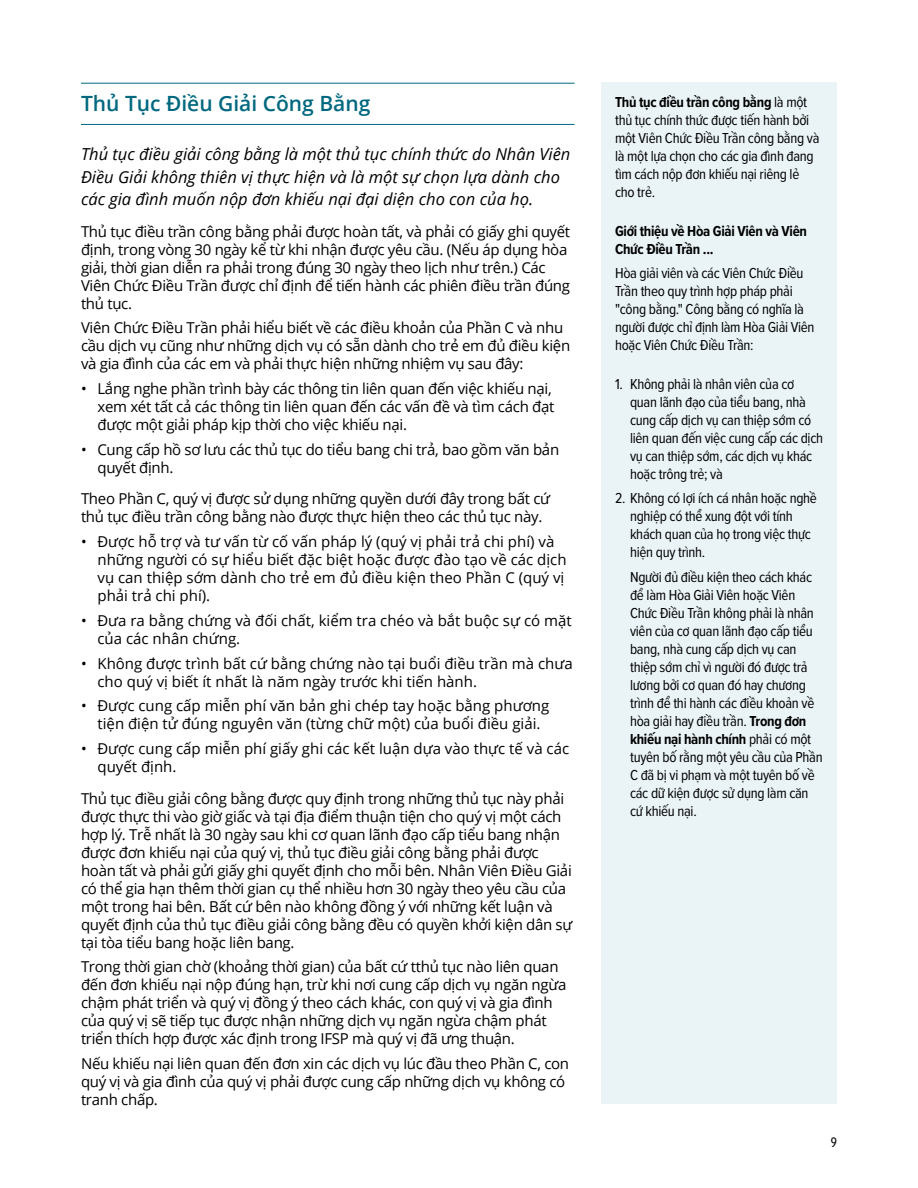
<style>
.page{position:relative;width:918px;height:1188px;background:#fff}
.page>*{position:absolute;margin:0;border:0;box-sizing:border-box;transform-origin:0 0}
.t1{font:600 21px "Open Sans";color:#00687f}
.t2{font:italic 16.5px/22.5px "Open Sans";color:#000}
.t3{font:15px/18px "Open Sans";letter-spacing:-.02em;color:#000}
.t4{font:15px/18px "Proxima Nova Cond";letter-spacing:-.02em;color:#000}
.t5{font:15px/18px "Open Sans";color:#000}
.t6{font:700 15px/18px "Proxima Nova Cond";letter-spacing:-.02em;color:#000}
.t7{font:condensed 15px "Agenda";color:#000}
.s1{font-weight:700}
</style>
<div class="page">
<hr style="left:81px;top:83px;width:494px;height:1px;background:#00687f">
<hr style="left:81px;top:124px;width:494px;height:1px;background:#00687f">
<div style="left:602px;top:82px;width:235px;height:1022px;background:#eaf3f6"></div>
<h1 class="t1" style="left:81px;top:89px;width:291px">Thủ Tục Điều Giải Công Bằng</h1>
<p class="t2" style="left:81px;top:142px;width:491px">Thủ tục điều giải công bằng là một thủ tục chính thức do Nhân Viên<br>Điều Giải không thiên vị thực hiện và là một sự chọn lựa dành cho các gia đình muốn nộp đơn khiếu nại đại diện cho con của họ.</p>
<p class="t3" style="left:81px;top:222px;width:491px">Thủ tục điều trần công bằng phải được hoàn tất, và phải có giấy ghi quyết định, trong vòng 30 ngày kể từ khi nhận được yêu cầu. (Nếu áp dụng hòa giải, thời gian diễn ra phải trong đúng 30 ngày theo lịch như trên.) Các Viên Chức Điều Trần được chỉ định để tiến hành các phiên điều trần đúng thủ tục.</p>
<p class="t3" style="left:81px;top:318px;width:491px">Viên Chức Điều Trần phải hiểu biết về các điều khoản của Phần C và nhu cầu dịch vụ cũng như những dịch vụ có sẵn dành cho trẻ em đủ điều kiện và gia đình của các em và phải thực hiện những nhiệm vụ sau đây:</p>
<p class="t3" style="left:98px;top:379px;width:458px;text-indent:-16px">• Lắng nghe phần trình bày các thông tin liên quan đến việc khiếu nại, xem xét tất cả các thông tin liên quan đến các vấn đề và tìm cách đạt được một giải pháp kịp thời cho việc khiếu nại.</p>
<p class="t3" style="left:98px;top:440px;width:463px;text-indent:-16px">• Cung cấp hồ sơ lưu các thủ tục do tiểu bang chi trả, bao gồm văn bản quyết định.</p>
<p class="t3" style="left:81px;top:489px;width:471px">Theo Phần C, quý vị được sử dụng những quyền dưới đây trong bất cứ thủ tục điều trần công bằng nào được thực hiện theo các thủ tục này.</p>
<p class="t5" style="left:98px;top:532px;width:471px;text-indent:-16px">• Được hỗ trợ và tư vấn từ cố vấn pháp lý (quý vị phải trả chi phí) và những người có sự hiểu biết đặc biệt hoặc được đào tạo về các dịch vụ can thiệp sớm dành cho trẻ em đủ điều kiện theo Phần C (quý vị phải trả chi phí).</p>
<p class="t5" style="left:98px;top:611px;width:476px;text-indent:-16px">• Đưa ra bằng chứng và đối chất, kiểm tra chéo và bắt buộc sự có mặt của các nhân chứng.</p>
<p class="t5" style="left:98px;top:654px;width:477px;text-indent:-16px">• Không được trình bất cứ bằng chứng nào tại buổi điều trần mà chưa cho quý vị biết ít nhất là năm ngày trước khi tiến hành.</p>
<p class="t5" style="left:81px;top:696px;width:470px;text-align:center">• Được cung cấp miễn phí văn bản ghi chép tay hoặc bằng phương tiện điện tử đúng nguyên văn (từng chữ một) của buổi điều giải.</p>
<p class="t5" style="left:98px;top:739px;width:473px;text-indent:-16px">• Được cung cấp miễn phí giấy ghi các kết luận dựa vào thực tế và các quyết định.</p>
<p class="t3" style="left:81px;top:789px;width:493px">Thủ tục điều giải công bằng được quy định trong những thủ tục này phải được thực thi vào giờ giấc và tại địa điểm thuận tiện cho quý vị một cách hợp lý. Trễ nhất là 30 ngày sau khi cơ quan lãnh đạo cấp tiểu bang nhận được đơn khiếu nại của quý vị, thủ tục điều giải công bằng phải được hoàn tất và phải gửi giấy ghi quyết định cho mỗi bên. Nhân Viên Điều Giải có thể gia hạn thêm thời gian cụ thể nhiều hơn 30 ngày theo yêu cầu của một trong hai bên. Bất cứ bên nào không đồng ý với những kết luận và quyết định của thủ tục điều giải công bằng đều có quyền khởi kiện dân sự tại tòa tiểu bang hoặc liên bang.</p>
<p class="t3" style="left:81px;top:957px;width:487px">Trong thời gian chờ (khoảng thời gian) của bất cứ tthủ tục nào liên quan đến đơn khiếu nại nộp đúng hạn, trừ khi nơi cung cấp dịch vụ ngăn ngừa chậm phát triển và quý vị đồng ý theo cách khác, con quý vị và gia đình của quý vị sẽ tiếp tục được nhận những dịch vụ ngăn ngừa chậm phát triển thích hợp được xác định trong IFSP mà quý vị đã ưng thuận.</p>
<p class="t3" style="left:81px;top:1054px;width:490px">Nếu khiếu nại liên quan đến đơn xin các dịch vụ lúc đầu theo Phần C, con quý vị và gia đình của quý vị phải được cung cấp những dịch vụ không có tranh chấp.</p>
<p class="t4" style="left:615px;top:93px;width:206px"><span class="s1">Thủ tục điều trần công bằng</span> là một thủ tục chính thức được tiến hành bởi một Viên Chức Điều Trần công bằng và là một lựa chọn cho các gia đình đang tìm cách nộp đơn khiếu nại riêng lẻ cho trẻ.</p>
<p class="t6" style="left:615px;top:221px;width:194px">Giới thiệu về Hòa Giải Viên và Viên<br>Chức Điều Trần ...</p>
<p class="t4" style="left:615px;top:264px;width:201px">Hòa giải viên và các Viên Chức Điều<br>Trần theo quy trình hợp pháp phải "công bằng." Công bằng có nghĩa là người được chỉ định làm Hòa Giải Viên hoặc Viên Chức Điều Trần:</p>
<p class="t4" style="left:630px;top:374px;width:195px;text-indent:-15px">1. Không phải là nhân viên của cơ quan lãnh đạo của tiểu bang, nhà cung cấp dịch vụ can thiệp sớm có liên quan đến việc cung cấp các dịch vụ can thiệp sớm, các dịch vụ khác hoặc trông trẻ; và</p>
<p class="t4" style="left:630px;top:489px;width:188px;text-indent:-15px">2. Không có lợi ích cá nhân hoặc nghề nghiệp có thể xung đột với tính khách quan của họ trong việc thực hiện quy trình.</p>
<p class="t4" style="left:630px;top:568px;width:194px">Người đủ điều kiện theo cách khác để làm Hòa Giải Viên hoặc Viên<br>Chức Điều Trần không phải là nhân viên của cơ quan lãnh đạo cấp tiểu bang, nhà cung cấp dịch vụ can thiệp sớm chỉ vì người đó được trả lương bởi cơ quan đó hay chương trình để thi hành các điều khoản về hòa giải hay điều trần. <span class="s1">Trong đơn khiếu nại hành chính</span> phải có một tuyên bố rằng một yêu cầu của Phần<br>C đã bị vi phạm và một tuyên bố về các dữ kiện được sử dụng làm căn cứ khiếu nại.</p>
<p class="t7" style="left:831px;top:1134px;width:8px">9</p>
</div>
